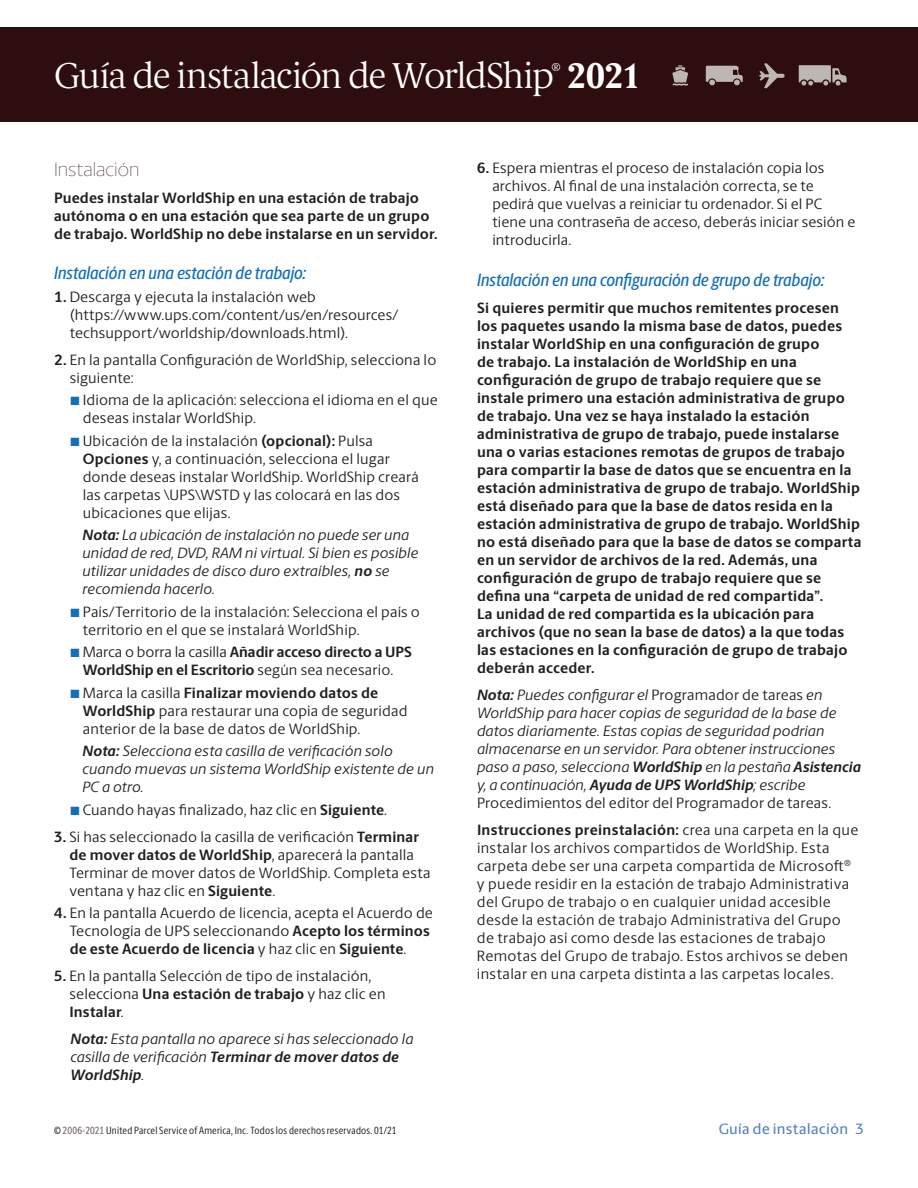
<style>
.page{position:relative;width:918px;height:1188px;background:#fff}
.page>*{position:absolute;margin:0;border:0;box-sizing:border-box;transform-origin:0 0}
.t1{font:200 36px "UPS Berlingske Serif Tx";letter-spacing:-.03em;color:#fff}
.t2{font:200 19.5px "UPS Berlingske Sans";color:#64504f}
.t3{font:italic 500 18px "UPS Berlingske Sans Cn";color:#136fb8}
.t4{font:15px/18px "UPS Berlingske Sans";letter-spacing:.01em;color:#231f20}
.t5{font:700 15px/18px "UPS Berlingske Sans";letter-spacing:.015em;color:#231f20}
.t6{font:italic 15px/18px "UPS Berlingske Sans";letter-spacing:.01em;color:#231f20}
.t7{font:700 15px/18px "UPS Berlingske Sans";letter-spacing:-.005em;color:#231f20;text-align:center}
.t8{font:500 15px "UPS Berlingske Sans";letter-spacing:.01em;color:#5181c2}
.t9{font:10.5px "UPS Berlingske Sans Cn";letter-spacing:.02em;color:#231f20}
.s1{font-weight:700}
.s2{color:#136fb8}
.s3{font-weight:400}
.s4{font-style:normal}
.s5{color:#64504f}
</style>
<div class="page">
<div style="left:0;top:27px;width:918px;height:95px;background:#2e0d0f"></div>
<svg style="left:672px;top:65px;width:16px;height:21px"></svg>
<svg style="left:706px;top:66px;width:37px;height:20px"></svg>
<svg style="left:759px;top:63px;width:26px;height:25px"></svg>
<svg style="left:799px;top:65px;width:48px;height:21px"></svg>
<h1 class="t1" style="left:54px;top:50px;width:589px">Guía de instalación de WorldShip<sup>®</sup> <span class="s1">2021</span></h1>
<h2 class="t2" style="left:54px;top:158px;width:87px">Instalación</h2>
<p class="t5" style="left:54px;top:189px;width:385px">Puedes instalar WorldShip en una estación de trabajo autónoma o en una estación que sea parte de un grupo de trabajo. WorldShip no debe instalarse en un servidor.</p>
<p class="t3" style="left:54px;top:260px;width:254px">Instalación en una estación de trabajo:</p>
<p class="t4" style="left:70px;top:287px;width:330px;text-indent:-16px"><span class="s1">1.</span> Descarga y ejecuta la instalación web (https://www.ups.com/content/us/en/resources/ techsupport/worldship/downloads.html).</p>
<p class="t4" style="left:70px;top:350px;width:368px;text-indent:-16px"><span class="s1">2.</span> En la pantalla Configuración de WorldShip, selecciona lo siguiente:</p>
<p class="t4" style="left:83px;top:391px;width:357px;text-indent:-12px"><span class="s2">■</span> Idioma de la aplicación: selecciona el idioma en el que deseas instalar WorldShip.</p>
<p class="t4" style="left:83px;top:431px;width:338px;text-indent:-12px"><span class="s2">■</span> Ubicación de la instalación <span class="s1">(opcional):</span> Pulsa <span class="s1">Opciones</span> y, a continuación, selecciona el lugar donde deseas instalar WorldShip. WorldShip creará las carpetas \UPS\WSTD y las colocará en las dos ubicaciones que elijas.</p>
<p class="t6" style="left:82px;top:526px;width:337px"><span class="s1">Nota:</span> La ubicación de instalación no puede ser una unidad de red, DVD, RAM ni virtual. Si bien es posible utilizar unidades de disco duro extraíbles, <span class="s1">no</span> se recomienda hacerlo.</p>
<p class="t4" style="left:83px;top:602px;width:339px;text-indent:-12px"><span class="s2">■</span> País/Territorio de la instalación: Selecciona el país o territorio en el que se instalará WorldShip.</p>
<p class="t7" style="left:70px;top:643px;width:343px"><span class="s2">■</span> <span class="s3">Marca o borra la casilla</span> Añadir acceso directo a UPS<br>WorldShip en el Escritorio <span class="s3">según sea necesario.</span></p>
<p class="t4" style="left:83px;top:683px;width:326px;text-indent:-12px"><span class="s2">■</span> Marca la casilla <span class="s1">Finalizar moviendo datos de<br>WorldShip</span> para restaurar una copia de seguridad anterior de la base de datos de WorldShip.</p>
<p class="t6" style="left:82px;top:742px;width:353px"><span class="s1">Nota:</span> Selecciona esta casilla de verificación solo cuando muevas un sistema WorldShip existente de un<br>PC a otro.</p>
<p class="t4" style="left:70px;top:800px;width:318px"><span class="s2">■</span> Cuando hayas finalizado, haz clic en <span class="s1">Siguiente</span>.</p>
<p class="t4" style="left:69px;top:827px;width:363px;text-indent:-15px"><span class="s1">3.</span> Si has seleccionado la casilla de verificación <span class="s1">Terminar de mover datos de WorldShip</span>, aparecerá la pantalla Terminar de mover datos de WorldShip. Completa esta ventana y haz clic en <span class="s1">Siguiente</span>.</p>
<p class="t4" style="left:70px;top:904px;width:365px;text-indent:-16px"><span class="s1">4.</span> En la pantalla Acuerdo de licencia, acepta el Acuerdo de<br>Tecnología de UPS seleccionando <span class="s1">Acepto los términos de este Acuerdo de licencia</span> y haz clic en <span class="s1">Siguiente</span>.</p>
<p class="t4" style="left:69px;top:967px;width:318px;text-indent:-15px"><span class="s1">5.</span> En la pantalla Selección de tipo de instalación, selecciona <span class="s1">Una estación de trabajo</span> y haz clic en<br><span class="s1">Instalar</span>.</p>
<p class="t6" style="left:70px;top:1030px;width:344px"><span class="s1">Nota:</span> Esta pantalla no aparece si has seleccionado la casilla de verificación <span class="s1">Terminar de mover datos de<br>WorldShip</span>.</p>
<p class="t4" style="left:492px;top:159px;width:365px;text-indent:-15px"><span class="s1">6.</span> Espera mientras el proceso de instalación copia los archivos. Al final de una instalación correcta, se te pedirá que vuelvas a reiniciar tu ordenador. Si el PC tiene una contraseña de acceso, deberás iniciar sesión e introducirla.</p>
<p class="t3" style="left:477px;top:267px;width:349px">Instalación en una configuración de grupo de trabajo:</p>
<p class="t5" style="left:477px;top:298px;width:386px">Si quieres permitir que muchos remitentes procesen los paquetes usando la misma base de datos, puedes instalar WorldShip en una configuración de grupo<br>de trabajo. La instalación de WorldShip en una configuración de grupo de trabajo requiere que se instale primero una estación administrativa de grupo de trabajo. Una vez se haya instalado la estación administrativa de grupo de trabajo, puede instalarse una o varias estaciones remotas de grupos de trabajo para compartir la base de datos que se encuentra en la estación administrativa de grupo de trabajo. WorldShip está diseñado para que la base de datos resida en la estación administrativa de grupo de trabajo. WorldShip no está diseñado para que la base de datos se comparta en un servidor de archivos de la red. Además, una configuración de grupo de trabajo requiere que se defina una “carpeta de unidad de red compartida”.<br>La unidad de red compartida es la ubicación para archivos (que no sean la base de datos) a la que todas las estaciones en la configuración de grupo de trabajo deberán acceder.</p>
<p class="t6" style="left:477px;top:685px;width:386px"><span class="s1">Nota:</span> Puedes configurar el <span class="s4">Programador de tareas</span> en WorldShip para hacer copias de seguridad de la base de datos diariamente. Estas copias de seguridad podrían almacenarse en un servidor. Para obtener instrucciones paso a paso, selecciona <span class="s1">WorldShip</span> en la pestaña <span class="s1">Asistencia </span>y, a continuación, <span class="s1">Ayuda de UPS WorldShip</span>; escribe <span class="s4">Procedimientos del editor del Programador de tareas.</span></p>
<p class="t4" style="left:477px;top:820px;width:383px"><span class="s1">Instrucciones preinstalación:</span> crea una carpeta en la que instalar los archivos compartidos de WorldShip. Esta carpeta debe ser una carpeta compartida de Microsoft<sup>® </sup>y puede residir en la estación de trabajo Administrativa del Grupo de trabajo o en cualquier unidad accesible desde la estación de trabajo Administrativa del Grupo de trabajo así como desde las estaciones de trabajo Remotas del Grupo de trabajo. Estos archivos se deben instalar en una carpeta distinta a las carpetas locales.</p>
<p class="t9" style="left:54px;top:1123px;width:344px">© <span class="s5">2006-2021</span> United Parcel Service of America, Inc. Todos los derechos reservados. 01/21</p>
<p class="t8" style="left:719px;top:1117px;width:147px">Guía de instalación 3</p>
</div>
